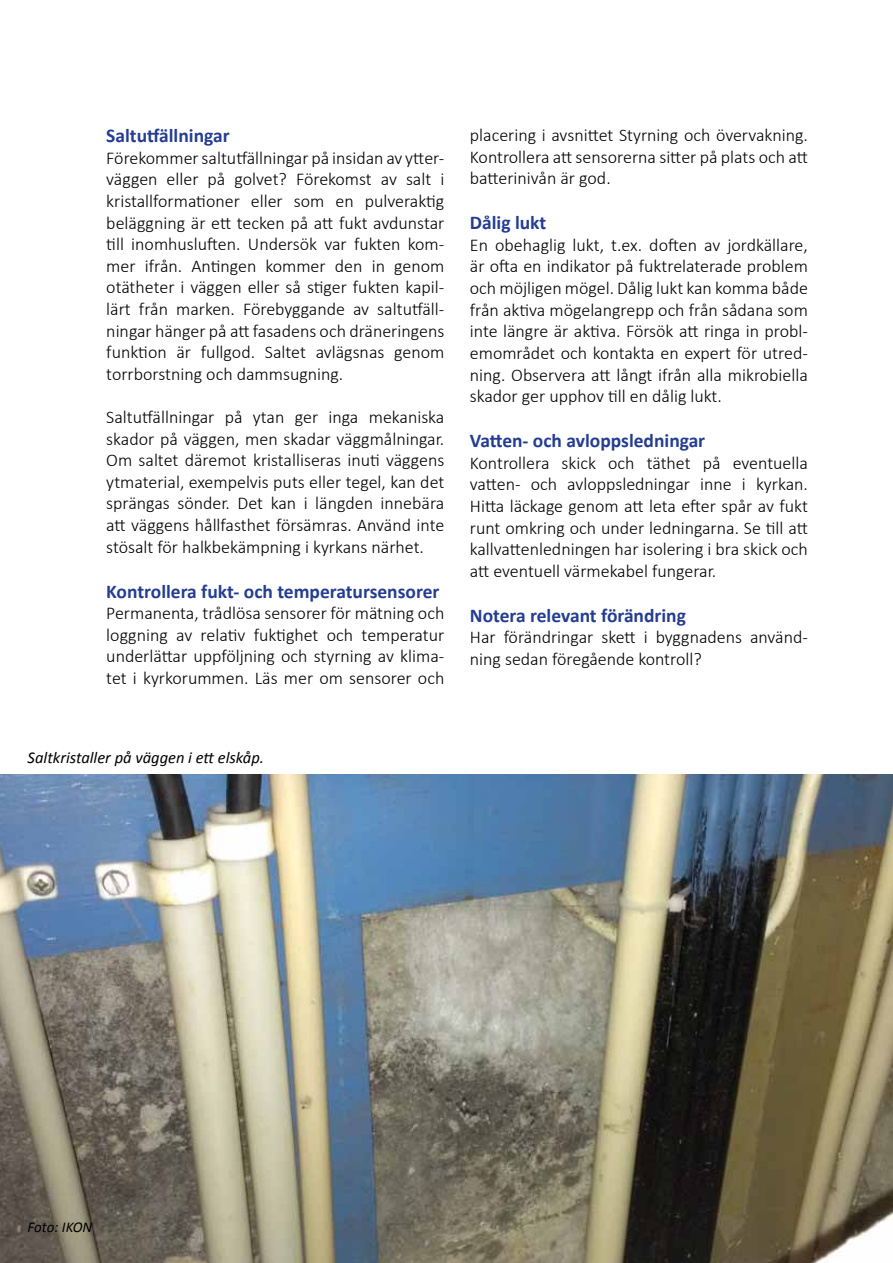
<style>
.page{position:relative;width:893px;height:1263px;background:#fff}
.page>*{position:absolute;margin:0;border:0;box-sizing:border-box;transform-origin:0 0}
.t1{font:700 19.5px "Calibri";color:#243d91}
.t2{font:300 18px/21.6px "Calibri";color:#000;text-align:justify}
.t3{font:italic 16.5px "Calibri";color:#000}
.t4{font:italic 15px "Calibri";letter-spacing:-.005em;color:#000}
</style>
<div class="page">
<img style="left:0;top:774px;width:893px;height:489px">
<p class="t1" style="left:106px;top:123px;width:125px">Saltutfällningar</p>
<p class="t2" style="left:106px;top:147px;width:340px">Förekommer saltutfällningar på insidan av ytter&shy;väggen eller på golvet? Förekomst av salt i kristallformationer eller som en pulveraktig beläggning är ett tecken på att fukt avdunstar till inomhusluften. Undersök var fukten kom&shy;mer ifrån. Antingen kommer den in genom otätheter i väggen eller så stiger fukten kapil&shy;lärt från marken. Förebyggande av saltutfäll&shy;ningar hänger på att fasadens och dräneringens funktion är fullgod. Saltet avlägsnas genom torrborstning och dammsugning.</p>
<p class="t2" style="left:106px;top:406px;width:340px">Saltutfällningar på ytan ger inga mekaniska skador på väggen, men skadar väggmålningar.<br>Om saltet däremot kristalliseras inuti väggens ytmaterial, exempelvis puts eller tegel, kan det sprängas sönder. Det kan i längden innebära att väggens hållfasthet försämras. Använd inte stösalt för halkbekämpning i kyrkans närhet.</p>
<p class="t1" style="left:106px;top:579px;width:335px">Kontrollera fukt- och temperatursensorer</p>
<p class="t2" style="left:106px;top:602px;width:340px">Permanenta, trådlösa sensorer för mätning och loggning av relativ fuktighet och temperatur underlättar uppföljning och styrning av klima&shy;tet i kyrkorummen. Läs mer om sensorer och</p>
<p class="t3" style="left:28px;top:746px;width:238px">Saltkristaller på väggen i ett elskåp.</p>
<p class="t2" style="left:470px;top:124px;width:340px">placering i avsnittet Styrning och övervakning.<br>Kontrollera att sensorerna sitter på plats och att batterinivån är god.</p>
<p class="t1" style="left:470px;top:210px;width:78px">Dålig lukt</p>
<p class="t2" style="left:470px;top:234px;width:340px">En obehaglig lukt, t.ex. doften av jordkällare, är ofta en indikator på fuktrelaterade problem och möjligen mögel. Dålig lukt kan komma både från aktiva mögelangrepp och från sådana som inte längre är aktiva. Försök att ringa in probl&shy;emområdet och kontakta en expert för utred&shy;ning. Observera att långt ifrån alla mikrobiella skador ger upphov till en dålig lukt.</p>
<p class="t1" style="left:470px;top:428px;width:237px">Vatten- och avloppsledningar</p>
<p class="t2" style="left:470px;top:452px;width:340px">Kontrollera skick och täthet på eventuella vatten- och avloppsledningar inne i kyrkan.<br>Hitta läckage genom att leta efter spår av fukt runt omkring och under ledningarna. Se till att kallvattenledningen har isolering i bra skick och att eventuell värmekabel fungerar.</p>
<p class="t1" style="left:470px;top:603px;width:218px">Notera relevant förändring</p>
<p class="t2" style="left:470px;top:626px;width:340px">Har förändringar skett i byggnadens använd&shy;ning sedan föregående kontroll?</p>
<p class="t4" style="left:28px;top:1216px;width:66px">Foto: IKON</p>
</div>
